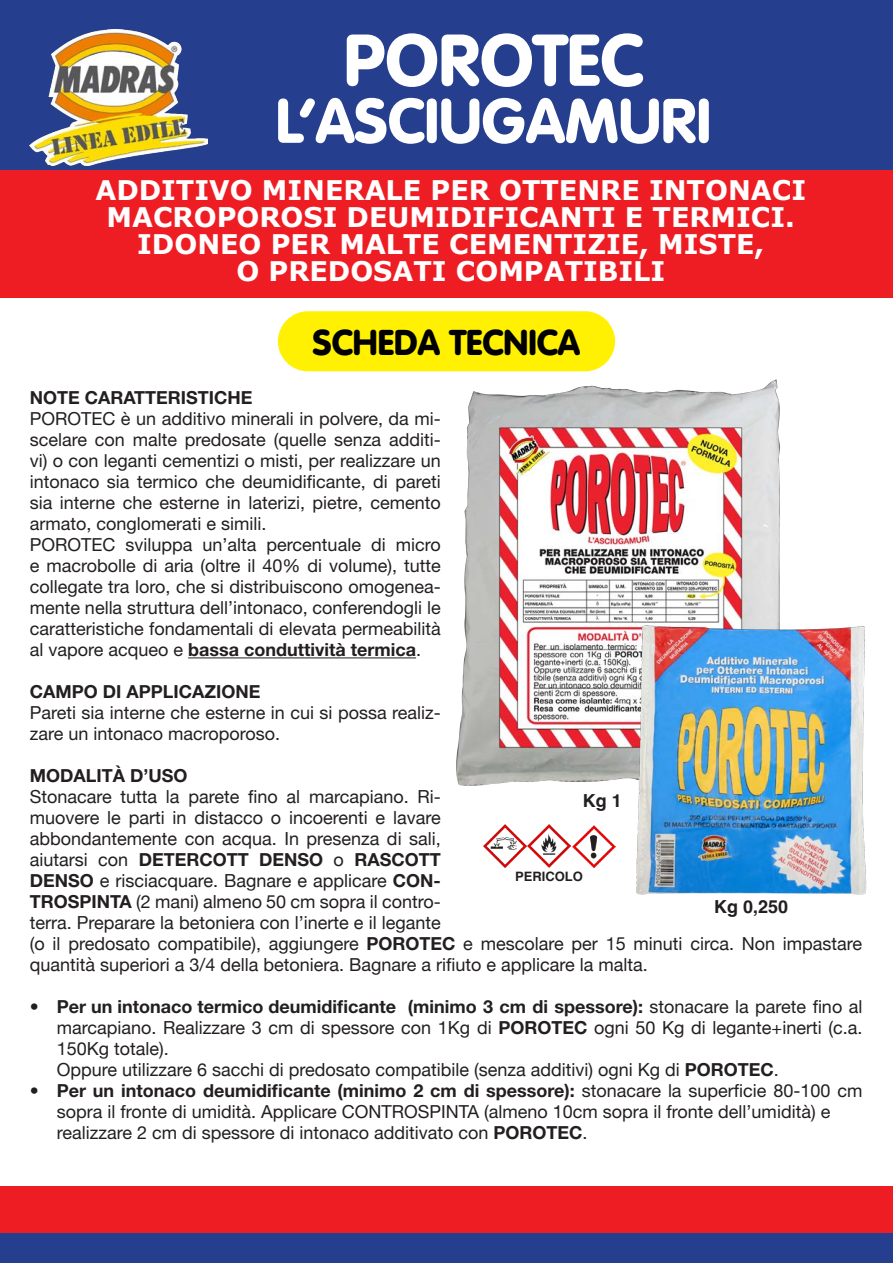
<style>
.page{position:relative;width:893px;height:1263px;background:#fff}
.page>*{position:absolute;margin:0;border:0;box-sizing:border-box;transform-origin:0 0}
.t1{font:900 72px "VAG Rounded";color:#fff}
.t2{font:900 61.8px "VAG Rounded";color:#fff}
.t3{font:900 35.25px "VAG Rounded";color:#000}
.t4{font:700 27px "Verdana";color:#fff}
.t5{font:18px/21px "Helvetica Neue";color:#231f20;text-align:justify}
.t6{font:18px/21px "Helvetica Neue";color:#231f20}
.t7{font:700 18px "Helvetica Neue";color:#231f20}
.t8{font:700 18px "Helvetica";color:#231f20}
.t9{font:700 12.9px "Helvetica";color:#231f20}
.s1{font-weight:700}
.s2{font-style:inherit}
</style>
<div class="page">
<div style="left:0;top:0;width:893px;height:170px;background:#253f8e"></div>
<div style="left:0;top:170px;width:893px;height:128px;background:#ee1d23"></div>
<img style="left:30px;top:30px;width:178px;height:136px">
<div style="left:278px;top:311px;width:337px;height:60px;background:#fff101;border-radius:30px"></div>
<img style="left:442px;top:361px;width:338px;height:425px">
<img style="left:603px;top:602px;width:264px;height:293px">
<div style="left:0;top:1233px;width:893px;height:30px;background:#253f8e"></div>
<div style="left:0;top:1186px;width:893px;height:47px;background:#ee1d23"></div>
<img style="left:484px;top:825px;width:42px;height:43px">
<img style="left:572px;top:825px;width:43px;height:43px">
<img style="left:528px;top:825px;width:42px;height:43px">
<hr style="left:188px;top:657px;width:228px;height:1px;background:#231f20">
<p class="t1" style="left:344px;top:17px;width:301px">POROTEC</p>
<p class="t2" style="left:276px;top:84px;width:437px">L’ASCIUGAMURI</p>
<p class="t4" style="left:95px;top:173px;width:712px">ADDITIVO MINERALE PER OTTENRE INTONACI</p>
<p class="t4" style="left:107px;top:200px;width:690px">MACROPOROSI DEUMIDIFICANTI E TERMICI.</p>
<p class="t4" style="left:137px;top:227px;width:629px">IDONEO PER MALTE CEMENTIZIE, MISTE,</p>
<p class="t4" style="left:236px;top:254px;width:430px">O PREDOSATI COMPATIBILI</p>
<p class="t3" style="left:313px;top:321px;width:269px">SCHEDA TECNICA</p>
<p class="t7" style="left:30px;top:386px;width:224px">NOTE CARATTERISTICHE</p>
<p class="t5" style="left:30px;top:408px;width:413px">POROTEC è un additivo minerali in polvere, da mi&shy;scelare con malte predosate (quelle senza additi&shy;vi) o con leganti cementizi o misti, per realizzare un intonaco sia termico che deumidificante, di pareti sia interne che esterne in laterizi, pietre, cemento armato, conglomerati e simili.</p>
<p class="t5" style="left:30px;top:534px;width:413px">POROTEC sviluppa un’alta percentuale di micro e macrobolle di aria (oltre il 40% di volume), tutte collegate tra loro, che si distribuiscono omogenea&shy;mente nella struttura dell’intonaco, conferendogli le caratteristiche fondamentali di elevata permeabilità al vapore acqueo e <span class="s1">bassa conduttività termica</span>.</p>
<p class="t7" style="left:30px;top:681px;width:232px">CAMPO DI APPLICAZIONE</p>
<p class="t5" style="left:30px;top:702px;width:412px">Pareti sia interne che esterne in cui si possa realiz&shy;zare un intonaco macroporoso.</p>
<p class="t7" style="left:30px;top:765px;width:159px">MODALITÀ D’USO</p>
<p class="t6" style="left:30px;top:787px;width:834px">Stonacare tutta la parete fino al <span class="s2">marcapiano.</span> Ri-<br>muovere le parti in distacco o incoerenti e lavare<br>abbondantemente con acqua. In presenza di sali,<br>aiutarsi con <span class="s1">DETERCOTT DENSO</span> o <span class="s1">RASCOTT<br>DENSO</span> e risciacquare. Bagnare e applicare <span class="s1">CON-<br>TROSPINTA</span> (2 mani) almeno 50 cm sopra il contro-<br>terra. Preparare la betoniera con l’inerte e il legante<br>(o il predosato compatibile), aggiungere <span class="s1">POROTEC</span> e mescolare per 15 minuti circa. Non impastare quantità superiori a 3/4 della betoniera. <span class="s2">Bagnare a rifiuto</span> e applicare la malta.</p>
<p class="t6" style="left:57px;top:997px;width:807px;text-indent:-27px"><span class="s1">• Per un intonaco termico deumidificante (minimo 3 cm di spessore):</span> <span class="s2">stonacare la parete fino al marcapiano.</span> Realizzare 3 cm di spessore con 1Kg di <span class="s1">POROTEC</span> ogni 50 Kg di legante+inerti (c.a.<br>150Kg totale).<br>Oppure utilizzare 6 sacchi di predosato compatibile (senza additivi) ogni Kg di <span class="s1">POROTEC</span>.</p>
<p class="t5" style="left:57px;top:1080px;width:807px;text-align:left;text-indent:-27px"><span class="s1">• Per un intonaco deumidificante (minimo 2 cm di spessore):</span> stonacare la superficie 80-100 cm sopra il fronte di umidità. Applicare CONTROSPINTA (almeno 10cm sopra il fronte dell’umidità) e realizzare 2 cm di spessore di intonaco additivato con <span class="s1">POROTEC</span>.</p>
<p class="t8" style="left:583px;top:789px;width:41px">Kg 1</p>
<p class="t9" style="left:515px;top:868px;width:69px">PERICOLO</p>
<p class="t8" style="left:714px;top:895px;width:76px">Kg 0,250</p>
</div>
